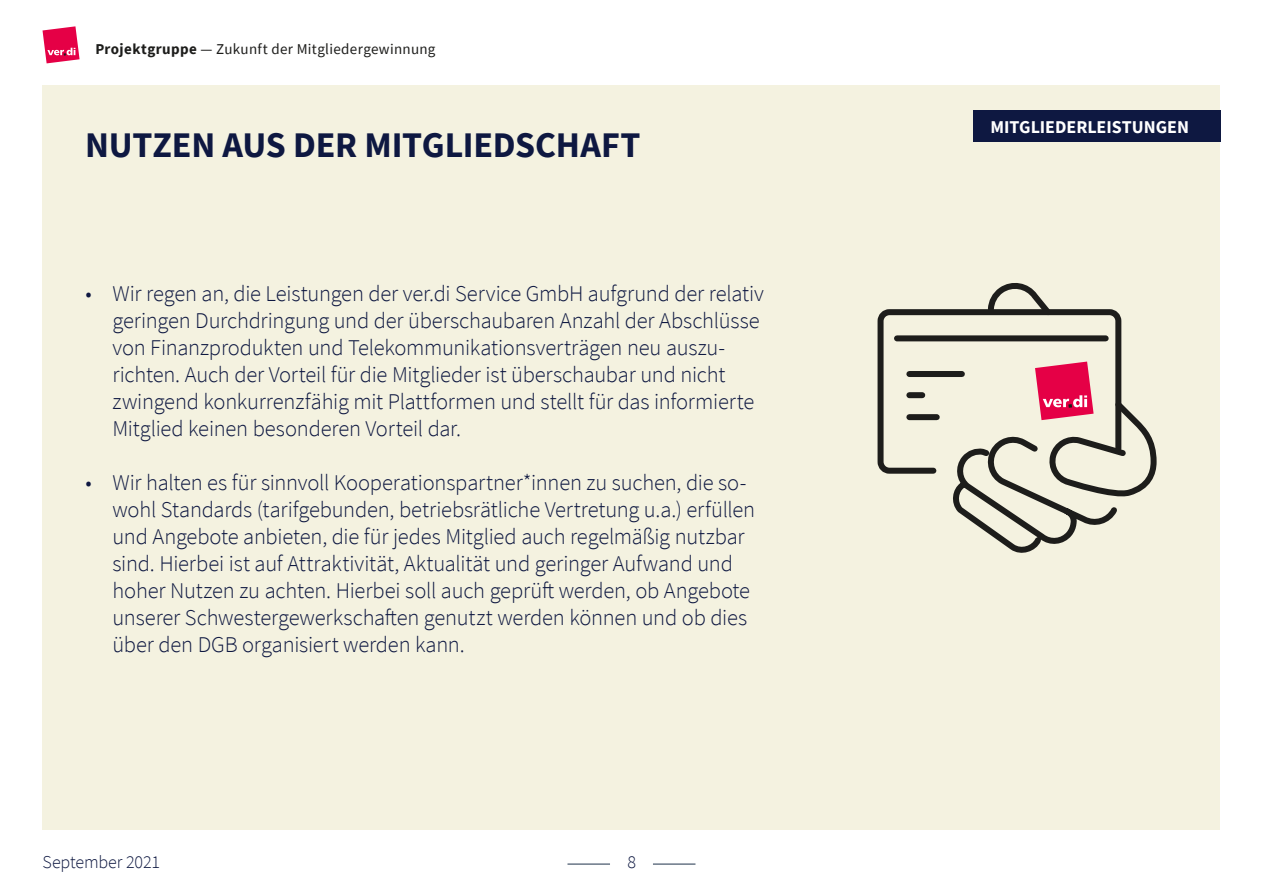
<style>
.page{position:relative;width:1263px;height:893px;background:#fff}
.page>*{position:absolute;margin:0;border:0;box-sizing:border-box;transform-origin:0 0}
.t1{font:700 36px "Source Sans Pro";letter-spacing:-.005em;color:#0e1841}
.t2{font:300 22.5px/27px "Source Sans Pro";letter-spacing:-.01em;color:#0e1841}
.t3{font:700 18px "Source Sans Pro";color:#fff}
.t4{font:300 18px "Source Sans Pro";letter-spacing:-.01em;color:#0e1841}
.t5{font:15px "Source Sans Pro";letter-spacing:.02em;color:#1d1d1b}
.s1{font-weight:700}
</style>
<div class="page">
<div style="left:43px;top:85px;width:1177px;height:744px;background:#f4f2e0"></div>
<svg style="left:43px;top:26px;width:37px;height:37px"></svg>
<hr style="left:567px;top:864px;width:43px;height:1px;background:#1e324b">
<hr style="left:653px;top:864px;width:42px;height:1px;background:#1e324b">
<div style="left:973px;top:110px;width:247px;height:32px;background:#0e1841"></div>
<svg style="left:953px;top:283px;width:204px;height:270px"></svg>
<svg style="left:877px;top:306px;width:247px;height:171px"></svg>
<p class="t5" style="left:95px;top:39px;width:342px"><span class="s1">Projektgruppe</span> — Zukunft der Mitgliedergewinnung</p>
<h1 class="t1" style="left:85px;top:121px;width:557px">NUTZEN AUS DER MITGLIEDSCHAFT</h1>
<p class="t2" style="left:112px;top:280px;width:653px;text-indent:-27px">• Wir regen an, die Leistungen der ver.di Service GmbH aufgrund der relativ geringen Durchdringung und der überschaubaren Anzahl der Abschlüsse von Finanzprodukten und Telekommunikationsverträgen neu auszu&shy;richten. Auch der Vorteil für die Mitglieder ist überschaubar und nicht zwingend konkurrenzfähig mit Plattformen und stellt für das informierte Mitglied keinen besonderen Vorteil dar.</p>
<p class="t2" style="left:112px;top:469px;width:644px;text-indent:-27px">• Wir halten es für sinnvoll Kooperationspartner*innen zu suchen, die so&shy;wohl Standards (tarifgebunden, betriebsrätliche Vertretung u.a.) erfüllen und Angebote anbieten, die für jedes Mitglied auch regelmäßig nutzbar sind. Hierbei ist auf Attraktivität, Aktualität und geringer Aufwand und hoher Nutzen zu achten. Hierbei soll auch geprüft werden, ob Angebote unserer Schwestergewerkschaften genutzt werden können und ob dies über den DGB organisiert werden kann.</p>
<p class="t4" style="left:43px;top:851px;width:119px">September 2021</p>
<p class="t4" style="left:628px;top:851px;width:10px">8</p>
<p class="t3" style="left:990px;top:115px;width:200px">MITGLIEDERLEISTUNGEN</p>
</div>
